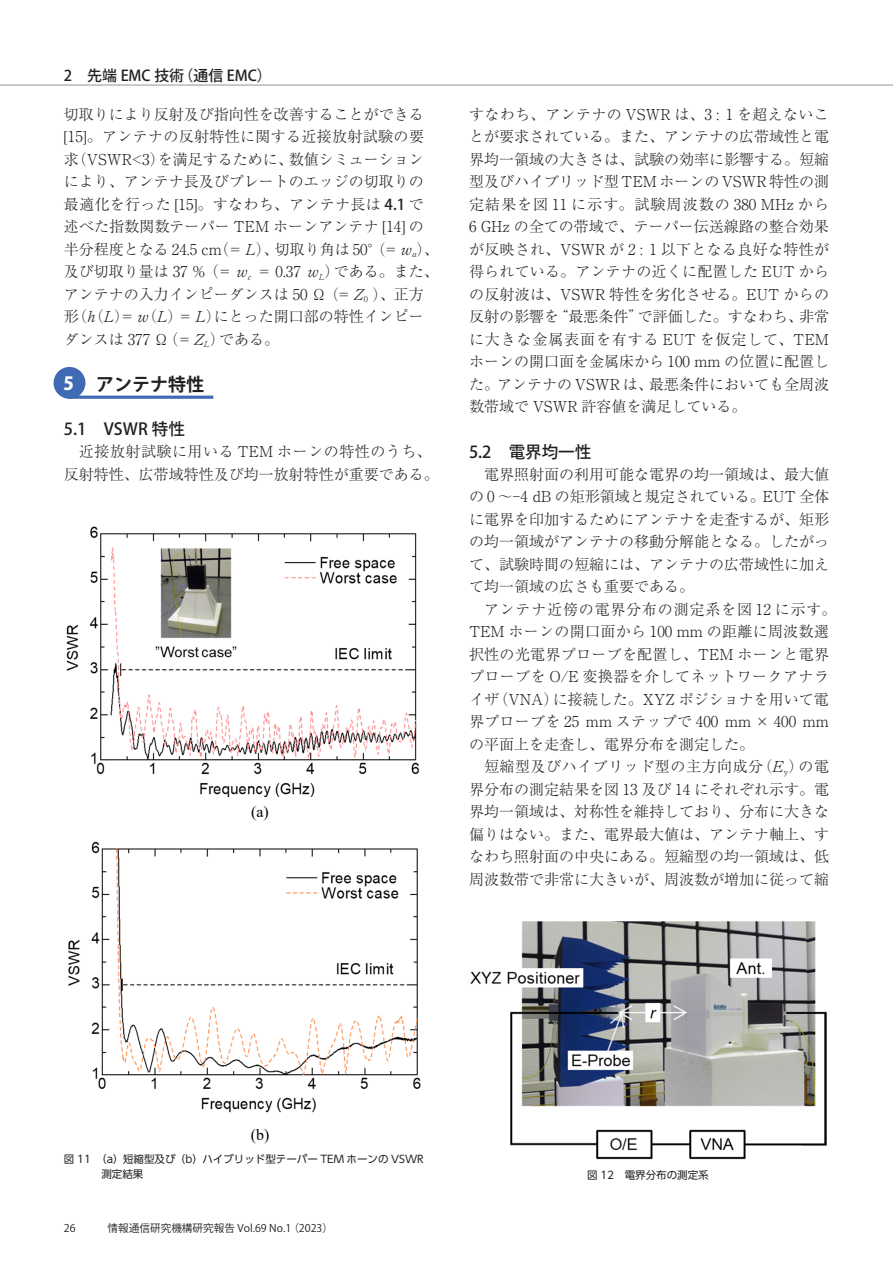
<style>
.page{position:relative;width:893px;height:1263px;background:#fff}
.page>*{position:absolute;margin:0;border:0;box-sizing:border-box;transform-origin:0 0}
._1___-12ｐ{font:700 18px "Koz Go Pr 6 N";color:#231f20}
.数字-タイトル_白{font:800 18px "Koz Go Pr 6 N";color:#fff}
._１_1_____0-2_5{font:500 16.5px "Koz Go Pr 6 N";color:#231f20}
._１_1_____前1Ｌ_0-2_5{font:500 16.5px "Koz Go Pr 6 N";color:#231f20}
.t1{font:15.9px "Times New Roman";color:#000}
._1-0_本文{font:300 15px/22.5px "Ryumin Pro";color:#231f20;text-align:justify}
._1-0_本文-2{font:300 15px/22.5px "Ryumin Pro";letter-spacing:.02em;color:#231f20}
.t2{font:500 14.85px "Koz Go Pr 6 N";color:#231f20}
.t3{font:10.65px "Koz Go Pr 6 N";color:#231f20}
._0-3_図題-Ｊ-2桁{font:10.5px/15px "UD Shin Go Pro";color:#231f20}
.図題-c{font:10.5px "UD Shin Go Pro";color:#231f20}
.s1{font-family:"Koz Go Pr 6 N";font-weight:500}
</style>
<div class="page">
<hr style="left:68px;top:396px;width:145px;height:3px;background:#406ab4">
<div style="left:54px;top:367px;width:31px;height:32px;background:#406ab4;border-radius:50%"></div>
<img style="left:66px;top:526px;width:354px;height:271px">
<img style="left:68px;top:841px;width:353px;height:272px">
<img style="left:470px;top:921px;width:356px;height:239px">
<hr style="left:0;top:85px;width:893px;height:1px;background:#939598">
<p class="t2" style="left:64px;top:67px;width:209px">2　先端 EMC 技術（通信 EMC）</p>
<p class="_1-0_本文" style="left:64px;top:101px;width:377px;text-align:left">切取りにより反射及び指向性を改善することができる[15]。アンテナの反射特性に関する近接放射試験の要求（VSWR&lt;3）を満足するために、数値シミューションにより、アンテナ長及びプレートのエッジの切取りの最適化を行った [15]。すなわち、アンテナ長は <span class="s1">4.1</span> で述べた指数関数テーパー TEM ホーンアンテナ [14] の半分程度となる 24.5 cm（= L）、切取り角は 50°(= w<sub>a</sub>)、及び切取り量は 37 % （= w<sub>c</sub> = 0.37 w<sub>L</sub>）である。また、アンテナの入力インピーダンスは 50 Ω (= Z<sub>0</sub> )、正方形（h（L）= w（L）= L）にとった開口部の特性インピーダンスは 377 Ω（= Z<sub>L</sub>）である。</p>
<p class="_1___-12ｐ" style="left:96px;top:374px;width:109px">アンテナ特性</p>
<p class="_１_1_____0-2_5" style="left:64px;top:420px;width:123px">5.1 VSWR 特性</p>
<p class="_1-0_本文" style="left:64px;top:439px;width:377px;text-align:center">近接放射試験に用いる TEM ホーンの特性のうち、<br>反射特性、広帯域特性及び均一放射特性が重要である。</p>
<p class="数字-タイトル_白" style="left:63px;top:373px;width:12px">5</p>
<p class="t1" style="left:251px;top:801px;width:19px">(a)</p>
<p class="_1-0_本文" style="left:469px;top:101px;width:362px">すなわち、アンテナの VSWR は、3 : 1 を超えないことが要求されている。また、アンテナの広帯域性と電界均一領域の大きさは、試験の効率に影響する。短縮型及びハイブリッド型TEMホーンのVSWR特性の測定結果を図 11 に示す。試験周波数の 380 MHz から6 GHz の全ての帯域で、テーパー伝送線路の整合効果が反映され、VSWR が 2 : 1 以下となる良好な特性が得られている。アンテナの近くに配置した EUT からの反射波は、VSWR 特性を劣化させる。EUT からの反射の影響を“最悪条件”で評価した。すなわち、非常に大きな金属表面を有する EUT を仮定して、TEMホーンの開口面を金属床から 100 mm の位置に配置した。アンテナの VSWR は、最悪条件においても全周波数帯域で VSWR 許容値を満足している。</p>
<p class="_１_1_____前1Ｌ_0-2_5" style="left:469px;top:442px;width:124px">5.2 電界均一性</p>
<p class="_1-0_本文" style="left:469px;top:461px;width:361px;text-indent:15px">電界照射面の利用可能な電界の均一領域は、最大値の 0 ～–4 dB の矩形領域と規定されている。EUT 全体に電界を印加するためにアンテナを走査するが、矩形の均一領域がアンテナの移動分解能となる。したがって、試験時間の短縮には、アンテナの広帯域性に加えて均一領域の広さも重要である。</p>
<p class="_1-0_本文-2" style="left:469px;top:596px;width:369px;text-indent:15px">アンテナ近傍の電界分布の測定系を図 12 に示す。<br>TEM ホーンの開口面から 100 mm の距離に周波数選択性の光電界プローブを配置し、TEM ホーンと電界プローブを O/E 変換器を介してネットワークアナライザ（VNA）に接続した。XYZ ポジショナを用いて電界プローブを 25 mm ステップで 400 mm × 400 mmの平面上を走査し、電界分布を測定した。</p>
<p class="_1-0_本文" style="left:469px;top:754px;width:361px;text-indent:15px">短縮型及びハイブリッド型の主方向成分（E<sub>y</sub>）の電界分布の測定結果を図 13 及び 14 にそれぞれ示す。電界均一領域は、対称性を維持しており、分布に大きな偏りはない。また、電界最大値は、アンテナ軸上、すなわち照射面の中央にある。短縮型の均一領域は、低周波数帯で非常に大きいが、周波数が増加に従って縮</p>
<p class="t1" style="left:251px;top:1123px;width:20px">(b)</p>
<p class="_0-3_図題-Ｊ-2桁" style="left:101px;top:1151px;width:324px;text-indent:-38px">図 11 （a）短縮型及び （b）ハイブリッド型テーパー TEM ホーンの VSWR測定結果</p>
<p class="t3" style="left:64px;top:1222px;width:271px">26　　　情報通信研究機構研究報告 Vol.69 No.1 （2023）</p>
<p class="図題-c" style="left:587px;top:1166px;width:123px">図 12　電界分布の測定系</p>
</div>
